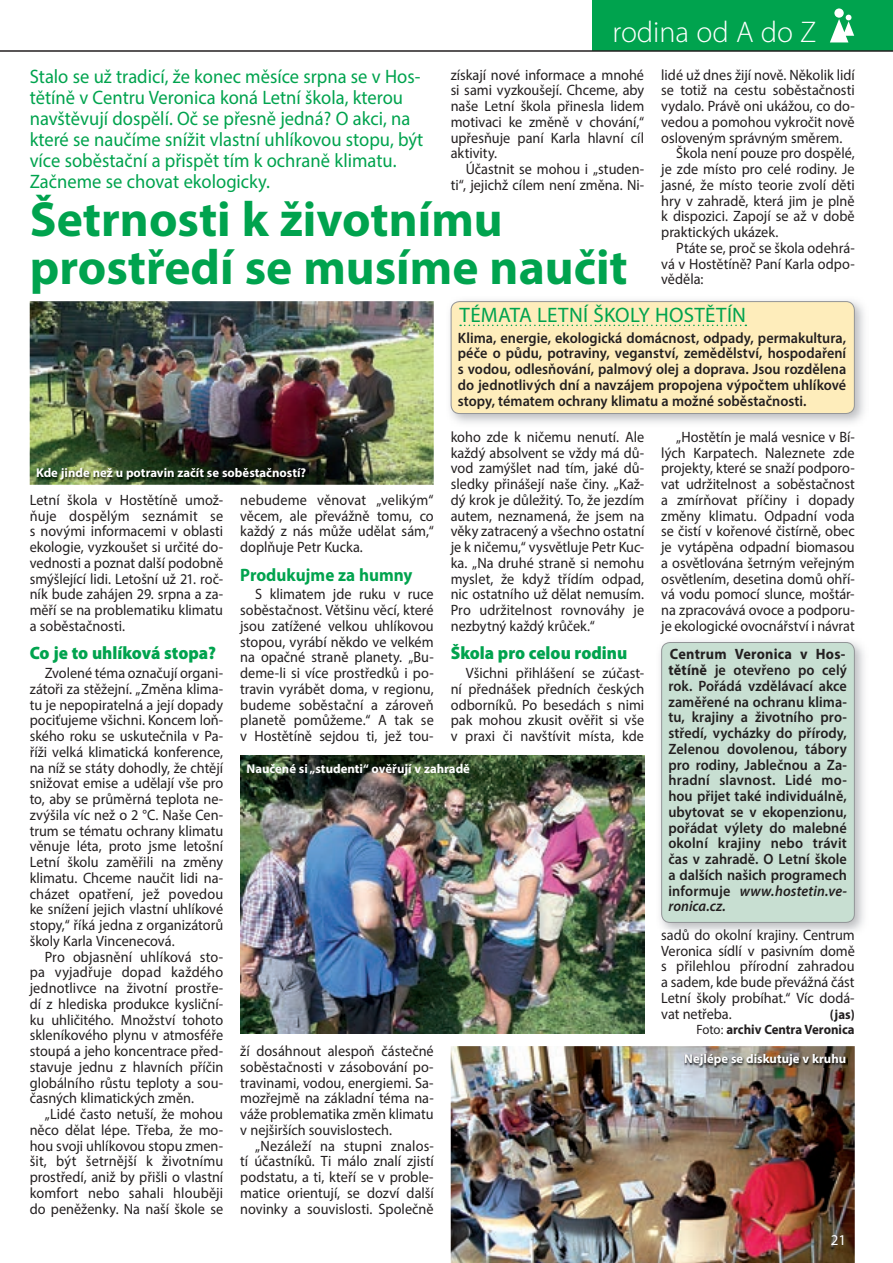
<style>
.page{position:relative;width:893px;height:1263px;background:#fff}
.page>*{position:absolute;margin:0;border:0;box-sizing:border-box;transform-origin:0 0}
.t1{font:700 49.5px/48px "Myriad Pro";color:#00a34e}
.t2{font:300 30px "Myriad Pro";color:#fff}
.t3{font:21px "Myriad Pro";letter-spacing:.015em;color:#00a34e}
.t4{font:19.5px/21px "Myriad Pro";color:#00a34e;scale:.95 1}
.t5{font:900 18px "Myriad Pro";color:#00a34e;scale:.95 1}
.t6{font:700 18px "Myriad Pro";color:#00a34e;scale:.95 1}
.t7{font:15px/15.8px "Myriad Pro";color:#231f20;text-align:justify;scale:.95 1}
.t8{font:600 15px/15.8px "Myriad Pro";color:#231f20;text-align:justify;scale:.95 1}
.t9{font:15px "Myriad Pro";color:#fff}
.t10{font:700 13.5px/15.8px "Myriad Pro";color:#231f20;text-align:right;scale:.95 1}
.t11{font:700 12.75px "Myriad Pro";color:#fff}
.s1{font-weight:700}
.s2{font-style:italic}
.s3{font-weight:400}
</style>
<div class="page">
<div style="left:592px;top:0;width:301px;height:51px;background:#00a34e"></div>
<hr style="left:0;top:50px;width:893px;height:2px;background:#231f20">
<svg style="left:830px;top:8px;width:24px;height:34px"></svg>
<img style="left:30px;top:301px;width:404px;height:184px">
<img style="left:240px;top:756px;width:404px;height:277px">
<img style="left:451px;top:1046px;width:404px;height:217px">
<div style="left:451px;top:302px;width:403px;height:111px;background:#feedbb;border-radius:9px"></div>
<svg style="left:460px;top:325px;width:286px;height:1px"></svg>
<div style="left:451px;top:301px;width:404px;height:113px;border:1px solid #939598;border-radius:9px"></div>
<img style="left:660px;top:641px;width:204px;height:290px">
<img style="left:662px;top:929px;width:193px;height:3px">
<div style="left:662px;top:642px;width:192px;height:280px;background:#c8dfd2;border-radius:9px"></div>
<div style="left:661px;top:642px;width:194px;height:281px;border:1px solid #939598;border-radius:9px"></div>
<img style="left:37px;top:468px;width:271px;height:14px">
<img style="left:685px;top:1054px;width:162px;height:14px">
<h2 class="t2" style="left:612px;top:21px;width:205px">rodina od A do Z</h2>
<p class="t7" style="left:451px;top:68px;width:205px">získají nové informace a mnohé si sami vyzkoušejí. Chceme, aby naše Letní škola přinesla lidem motivaci ke změně v chování,“ upřesňuje paní Karla hlavní cíl aktivity.</p>
<p class="t7" style="left:451px;top:162px;width:205px;text-align:right">Účastnit se mohou i „studen&shy;ti“, jejichž cílem není změna. Ni-</p>
<p class="t4" style="left:30px;top:67px;width:416px">Stalo se už tradicí, že konec měsíce srpna se v Hos&shy;tětíně v Centru Veronica koná Letní škola, kterou navštěvují dospělí. Oč se přesně jedná? O akci, na které se naučíme snížit vlastní uhlíkovou stopu, být více soběstační a přispět tím k ochraně klimatu.<br>Začneme se chovat ekologicky.</p>
<h1 class="t1" style="left:30px;top:199px;width:599px">Šetrnosti k životnímu prostředí se musíme naučit</h1>
<h3 class="t3" style="left:460px;top:307px;width:288px">TÉMATA LETNÍ ŠKOLY HOSTĚTÍN</h3>
<p class="t8" style="left:458px;top:331px;width:410px">Klima, energie, ekologická domácnost, odpady, permakultura, péče o půdu, potraviny, veganství, zemědělství, hospodaření s vodou, odlesňování, palmový olej a doprava. Jsou rozdělena do jednotlivých dní a navzájem propojena výpočtem uhlíkové stopy, tématem ochrany klimatu a možné soběstačnosti.</p>
<p class="t7" style="left:661px;top:68px;width:205px">lidé už dnes žijí nově. Několik lidí</p>
<p class="t7" style="left:661px;top:84px;width:205px">se totiž na cestu soběstačnosti</p>
<p class="t7" style="left:661px;top:99px;width:205px">vydalo. Právě oni ukážou, co do-</p>
<p class="t7" style="left:661px;top:115px;width:205px">vedou a pomohou vykročit nově</p>
<p class="t7" style="left:661px;top:131px;width:192px">osloveným správným směrem.</p>
<p class="t7" style="left:676px;top:147px;width:189px">Škola není pouze pro dospělé,</p>
<p class="t7" style="left:661px;top:162px;width:205px">je zde místo pro celé rodiny. Je</p>
<p class="t7" style="left:661px;top:178px;width:205px">jasné, že místo teorie zvolí děti</p>
<p class="t7" style="left:661px;top:194px;width:205px">hry v zahradě, která jim je plně</p>
<p class="t7" style="left:661px;top:210px;width:205px">k dispozici. Zapojí se až v době</p>
<p class="t7" style="left:661px;top:225px;width:125px">praktických ukázek.</p>
<p class="t7" style="left:676px;top:241px;width:189px">Ptáte se, proč se škola odehrá-</p>
<p class="t7" style="left:661px;top:257px;width:205px">vá v Hostětíně? Paní Karla odpo-</p>
<p class="t7" style="left:661px;top:273px;width:46px">věděla:</p>
<p class="t7" style="left:451px;top:430px;width:205px">koho zde k ničemu nenutí. Ale každý absolvent se vždy má dů&shy;vod zamýšlet nad tím, jaké dů&shy;sledky přinášejí naše činy. „Kaž&shy;dý krok je důležitý. To, že jezdím autem, neznamená, že jsem na věky zatracený a všechno ostatní je k ničemu,“ vysvětluje Petr Kuc&shy;ka. „Na druhé straně si nemohu myslet, že když třídím odpad, nic ostatního už dělat nemusím.<br>Pro udržitelnost rovnováhy je nezbytný každý krůček.“</p>
<p class="t5" style="left:451px;top:646px;width:187px">Škola pro celou rodinu</p>
<p class="t7" style="left:451px;top:666px;width:205px;text-indent:15px">Všichni přihlášení se zúčast&shy;ní přednášek předních českých odborníků. Po besedách s nimi pak mohou zkusit ověřit si vše v praxi či navštívit místa, kde</p>
<p class="t11" style="left:36px;top:468px;width:272px">Kde jinde než u potravin začít se soběstačností?</p>
<p class="t7" style="left:30px;top:493px;width:205px">Letní škola v Hostětíně umož&shy;ňuje dospělým seznámit se s novými informacemi v oblasti ekologie, vyzkoušet si určité do&shy;vednosti a poznat další podobně smýšlející lidi. Letošní už 21. roč&shy;ník bude zahájen 29. srpna a za&shy;měří se na problematiku klimatu a soběstačnosti.</p>
<p class="t5" style="left:30px;top:646px;width:198px">Co je to uhlíková stopa?</p>
<p class="t7" style="left:30px;top:666px;width:205px;text-indent:15px">Zvolené téma označují organi&shy;zátoři za stěžejní. „Změna klima&shy;tu je nepopiratelná a její dopady pociťujeme všichni. Koncem loň&shy;ského roku se uskutečnila v Pa&shy;říži velká klimatická konference, na níž se státy dohodly, že chtějí snižovat emise a udělají vše pro to, aby se průměrná teplota ne&shy;zvýšila víc než o 2 °C. Naše Cen&shy;trum se tématu ochrany klimatu věnuje léta, proto jsme letošní Letní školu zaměřili na změny klimatu. Chceme naučit lidi na&shy;cházet opatření, jež povedou ke snížení jejich vlastní uhlíkové stopy,“ říká jedna z organizátorů školy Karla Vincenecová.</p>
<p class="t7" style="left:30px;top:950px;width:205px;text-indent:15px">Pro objasnění uhlíková sto&shy;pa vyjadřuje dopad každého jednotlivce na životní prostře&shy;dí z hlediska produkce kysliční&shy;ku uhličitého. Množství tohoto skleníkového plynu v atmosféře stoupá a jeho koncentrace před&shy;stavuje jednu z hlavních příčin globálního růstu teploty a sou&shy;časných klimatických změn.</p>
<p class="t7" style="left:30px;top:1107px;width:205px;text-indent:15px">„Lidé často netuší, že mohou něco dělat lépe. Třeba, že mo&shy;hou svoji uhlíkovou stopu zmen&shy;šit, být šetrnější k životnímu prostředí, aniž by přišli o vlastní komfort nebo sahali hlouběji do peněženky. Na naší škole se</p>
<p class="t7" style="left:240px;top:493px;width:205px">nebudeme věnovat „velikým“ věcem, ale převážně tomu, co každý z nás může udělat sám,“ doplňuje Petr Kucka.</p>
<p class="t6" style="left:240px;top:568px;width:183px">Produkujme za humny</p>
<p class="t7" style="left:240px;top:588px;width:205px;text-indent:15px">S klimatem jde ruku v ruce soběstačnost. Většinu věcí, které jsou zatížené velkou uhlíkovou stopou, vyrábí někdo ve velkém na opačné straně planety. „Bu&shy;deme-li si více prostředků i po&shy;travin vyrábět doma, v regionu, budeme soběstační a zároveň planetě pomůžeme.“ A tak se v Hostětíně sejdou ti, jež tou-</p>
<p class="t11" style="left:247px;top:764px;width:225px">Naučené si „studenti“ ověřují v zahradě</p>
<p class="t7" style="left:240px;top:1044px;width:205px">ží dosáhnout alespoň částečné soběstačnosti v zásobování po&shy;travinami, vodou, energiemi. Sa&shy;mozřejmě na základní téma na&shy;váže problematika změn klimatu v nejširších souvislostech.</p>
<p class="t7" style="left:240px;top:1139px;width:205px;text-indent:15px">„Nezáleží na stupni znalos&shy;tí účastníků. Ti málo znalí zjistí podstatu, a ti, kteří se v proble&shy;matice orientují, se dozví další novinky a souvislosti. Společně</p>
<p class="t7" style="left:661px;top:430px;width:205px;text-indent:15px">„Hostětín je malá vesnice v Bí&shy;lých Karpatech. Naleznete zde projekty, které se snaží podporo&shy;vat udržitelnost a soběstačnost a zmírňovat příčiny i dopady změny klimatu. Odpadní voda se čistí v kořenové čistírně, obec je vytápěna odpadní biomasou a osvětlována šetrným veřejným osvětlením, desetina domů ohří&shy;vá vodu pomocí slunce, moštár&shy;na zpracovává ovoce a podporu&shy;je ekologické ovocnářství i návrat</p>
<p class="t8" style="left:668px;top:648px;width:189px"><span class="s1">Centrum Veronica v Hos&shy;tětíně</span> je otevřeno po celý rok. Pořádá vzdělávací akce zaměřené na ochranu klima&shy;tu, krajiny a životního pro&shy;středí, vycházky do přírody, Zelenou dovolenou, tábory pro rodiny, Jablečnou a Za&shy;hradní slavnost. Lidé mo&shy;hou přijet také individuálně, ubytovat se v ekopenzionu, pořádat výlety do malebné okolní krajiny nebo trávit čas v zahradě. O Letní škole a dalších našich programech informuje <span class="s2">www.hostetin.ve&shy;ronica.cz.</span></p>
<p class="t7" style="left:661px;top:928px;width:205px">sadů do okolní krajiny Centrum</p>
<p class="t7" style="left:661px;top:928px;width:205px;text-align:left;text-indent:134px">.<br>Veronica sídlí v pasivním domě s přilehlou přírodní zahradou a sadem, kde bude převážná část<br>Letní školy probíhat.“ Víc dodá&shy;vat netřeba.</p>
<p class="t10" style="left:696px;top:1007px;width:168px">(jas)<br><span class="s3">Foto:</span> archiv Centra Veronica</p>
<p class="t11" style="left:684px;top:1054px;width:163px">Nejlépe se diskutuje v kruhu</p>
<p class="t9" style="left:831px;top:1234px;width:17px">21</p>
</div>
